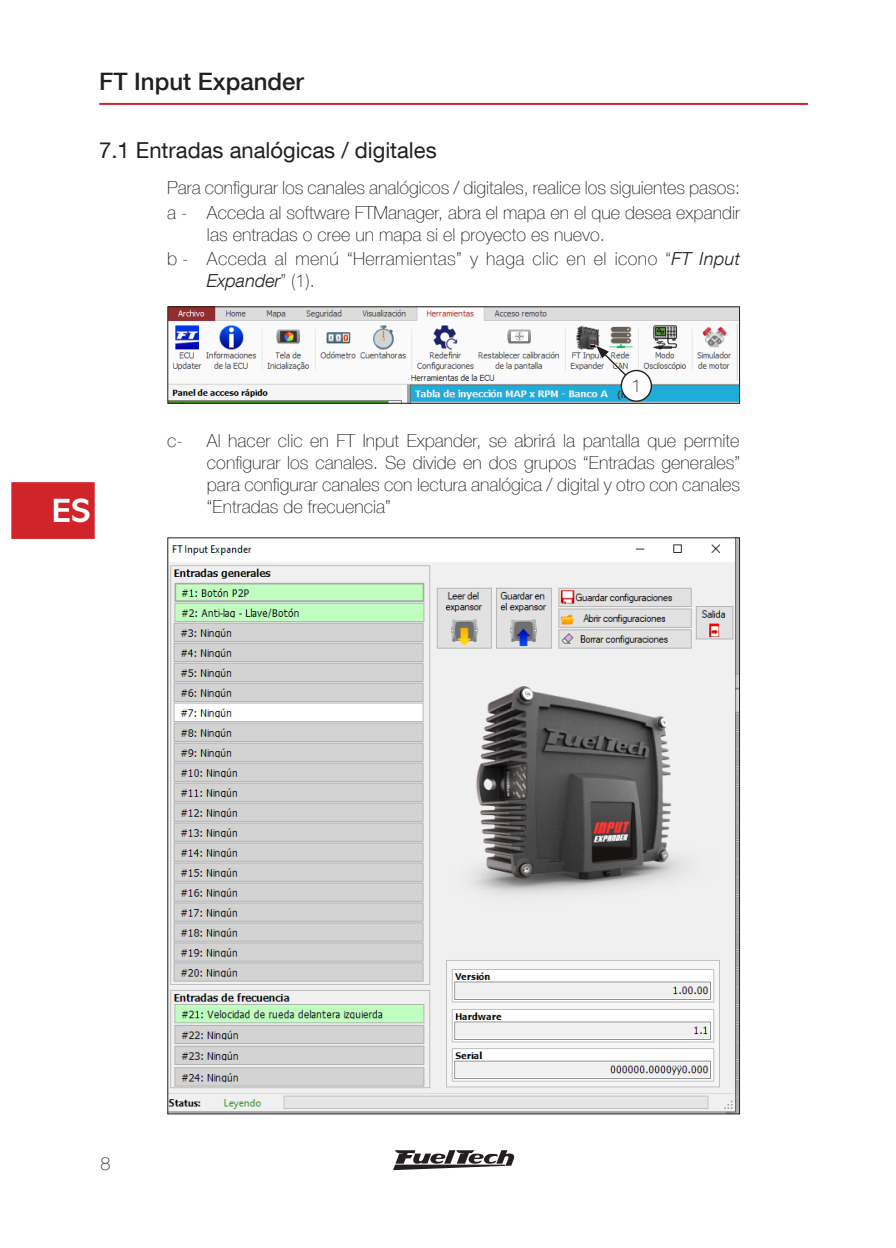
<style>
.page{position:relative;width:896px;height:1248px;background:#fff}
.page>*{position:absolute;margin:0;border:0;box-sizing:border-box;transform-origin:0 0}
.t1{font:700 34px "Abadi MT Std";color:#fff}
.t2{font:500 24px "Helvetica Neue LT Com";color:#231f20}
.T-2_-_ESP{font:22px "Helvetica Neue LT Com";color:#231f20}
.CT-20_-_ESP{font:100 18px/22px "Helvetica Neue LT Com";color:#231f20;text-align:justify}
.TX-20_-_ESP{font:100 18px "Helvetica Neue LT Com";color:#231f20}
.CT-20_-_ESP-2{font:100 18px/22px "Helvetica Neue LT Com";letter-spacing:.02em;color:#231f20}
.Chamada{font:100 18px "Helvetica Neue LT Com";color:#231f20}
.s1{font-weight:300;font-style:italic}
</style>
<div class="page">
<div style="left:11px;top:482px;width:84px;height:57px;background:#d1232a;border:2px solid #d1232a"></div>
<hr style="left:99px;top:103px;width:709px;height:2px;background:#d1232a">
<svg style="left:393px;top:1150px;width:121px;height:19px"></svg>
<img style="left:169px;top:539px;width:569px;height:573px">
<img style="left:169px;top:308px;width:569px;height:94px">
<div style="left:167px;top:306px;width:573px;height:98px;border:1px solid #231f20"></div>
<svg style="left:595px;top:344px;width:47px;height:47px"></svg>
<div style="left:621px;top:370px;width:30px;height:31px;background:#fff;border-radius:50%"></div>
<div style="left:620px;top:370px;width:32px;height:32px;border:1px solid #231f20;border-radius:50%"></div>
<h2 class="t2" style="left:99px;top:67px;width:206px">FT Input Expander</h2>
<p class="T-2_-_ESP" style="left:99px;top:136px;width:339px">7.1 Entradas analógicas / digitales</p>
<p class="TX-20_-_ESP" style="left:167px;top:177px;width:574px">Para configurar los canales analógicos / digitales, realice los siguientes pasos:</p>
<p class="CT-20_-_ESP" style="left:207px;top:201px;width:534px;text-indent:-40px">a - Acceda al software FTManager, abra el mapa en el que desea expandir las entradas o cree un mapa si el proyecto es nuevo.</p>
<p class="CT-20_-_ESP-2" style="left:207px;top:248px;width:534px;text-indent:-40px">b - Acceda al menú “Herramientas” y haga clic en el icono “<span class="s1">FT Input<br>Expander</span>” (1).</p>
<h1 class="t1" style="left:52px;top:491px;width:40px">ES</h1>
<p class="Chamada" style="left:631px;top:375px;width:12px">1</p>
<p class="CT-20_-_ESP" style="left:167px;top:429px;width:17px">c-</p>
<p class="CT-20_-_ESP" style="left:207px;top:429px;width:534px">Al hacer clic en FT Input Expander, se abrirá la pantalla que permite configurar los canales. Se divide en dos grupos “Entradas generales” para configurar canales con lectura analógica / digital y otro con canales “Entradas de frecuencia”</p>
<p class="CT-20_-_ESP" style="left:100px;top:1152px;width:12px">8</p>
</div>
